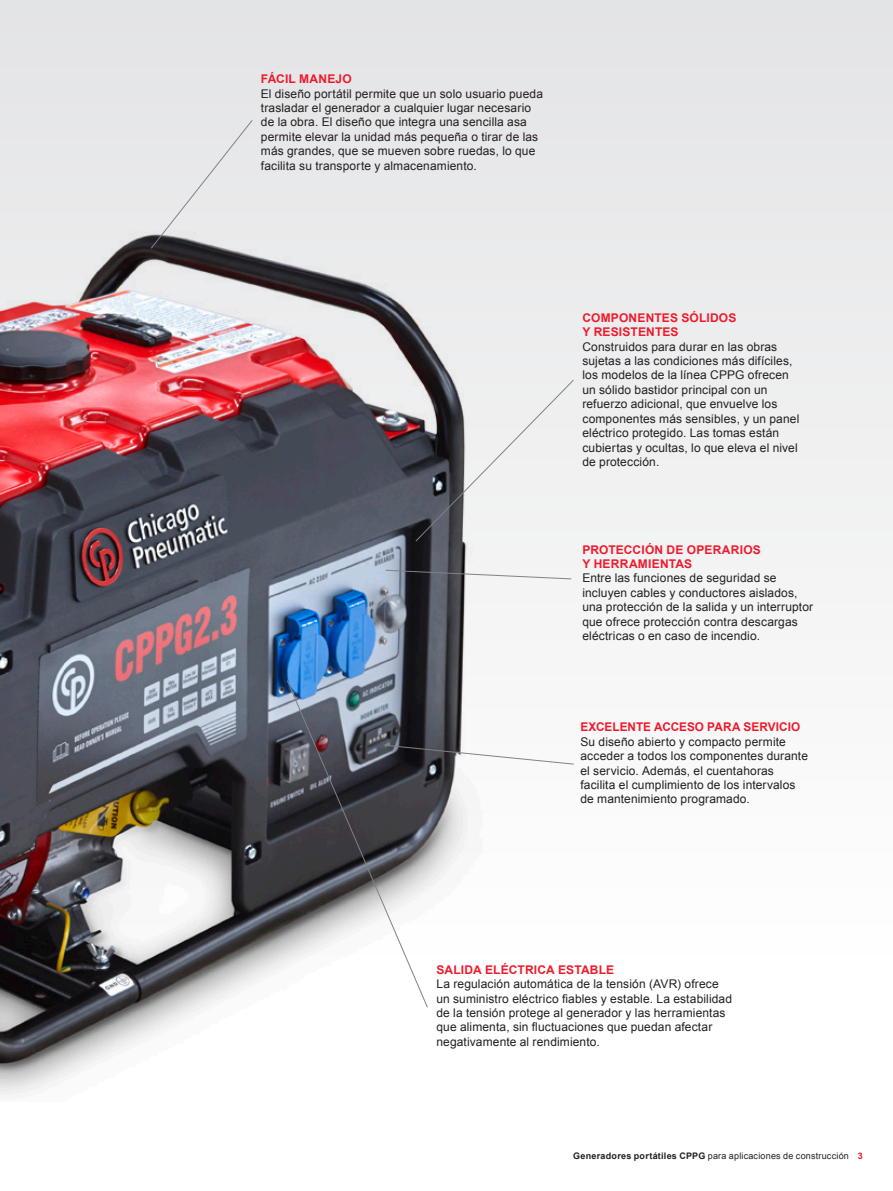
<style>
.page{position:relative;width:893px;height:1191px;background:#fff}
.page>*{position:absolute;margin:0;border:0;box-sizing:border-box;transform-origin:0 0}
.t1{font:12px/14.4px "Arial";letter-spacing:.01em;color:#231f20}
.t2{font:700 12px/14.4px "Arial";letter-spacing:.01em;color:#ee1b2c}
.t3{font:9px "Arial";letter-spacing:.025em;color:#231f20}
.s1{font-weight:700}
.s2{font-weight:700;color:#ee1b2c}
</style>
<div class="page">
<div style="left:0;top:0;width:893px;height:1115px;background:linear-gradient(to bottom,#e3e4e6,#fff)"></div>
<img style="left:0;top:207px;width:541px;height:894px">
<img style="left:0;top:235px;width:465px;height:828px">
<svg style="left:150px;top:119px;width:103px;height:130px;background:#dddedf"></svg>
<svg style="left:428px;top:744px;width:146px;height:21px"></svg>
<svg style="left:286px;top:679px;width:142px;height:329px"></svg>
<svg style="left:415px;top:379px;width:159px;height:163px"></svg>
<svg style="left:385px;top:569px;width:187px;height:10px"></svg>
<p class="t2" style="left:261px;top:72px;width:92px">FÁCIL MANEJO</p>
<p class="t1" style="left:261px;top:86px;width:284px">El diseño portátil permite que un solo usuario pueda trasladar el generador a cualquier lugar necesario de la obra. El diseño que integra una sencilla asa permite elevar la unidad más pequeña o tirar de las más grandes, que se mueven sobre ruedas, lo que facilita su transporte y almacenamiento.</p>
<p class="t2" style="left:582px;top:311px;width:156px">COMPONENTES SÓLIDOS<br>Y RESISTENTES</p>
<p class="t1" style="left:582px;top:339px;width:218px">Construidos para durar en las obras sujetas a las condiciones más difíciles, los modelos de la línea CPPG ofrecen un sólido bastidor principal con un refuerzo adicional, que envuelve los componentes más sensibles, y un panel eléctrico protegido. Las tomas están cubiertas y ocultas, lo que eleva el nivel de protección.</p>
<p class="t2" style="left:582px;top:542px;width:180px">PROTECCIÓN DE OPERARIOS<br>Y HERRAMIENTAS</p>
<p class="t1" style="left:582px;top:571px;width:232px">Entre las funciones de seguridad se incluyen cables y conductores aislados, una protección de la salida y un interruptor que ofrece protección contra descargas eléctricas o en caso de incendio.</p>
<p class="t2" style="left:580px;top:720px;width:221px">EXCELENTE ACCESO PARA SERVICIO</p>
<p class="t1" style="left:580px;top:734px;width:229px">Su diseño abierto y compacto permite acceder a todos los componentes durante el servicio. Además, el cuentahoras facilita el cumplimiento de los intervalos de mantenimiento programado.</p>
<p class="t2" style="left:436px;top:962px;width:179px">SALIDA ELÉCTRICA ESTABLE</p>
<p class="t1" style="left:436px;top:976px;width:297px">La regulación automática de la tensión (AVR) ofrece un suministro eléctrico fiables y estable. La estabilidad de la tensión protege al generador y las herramientas que alimenta, sin fluctuaciones que puedan afectar negativamente al rendimiento.</p>
<p class="t3" style="left:573px;top:1150px;width:291px"><span class="s1">Generadores portátiles CPPG</span> para aplicaciones de construcción <span class="s2">3</span></p>
</div>
